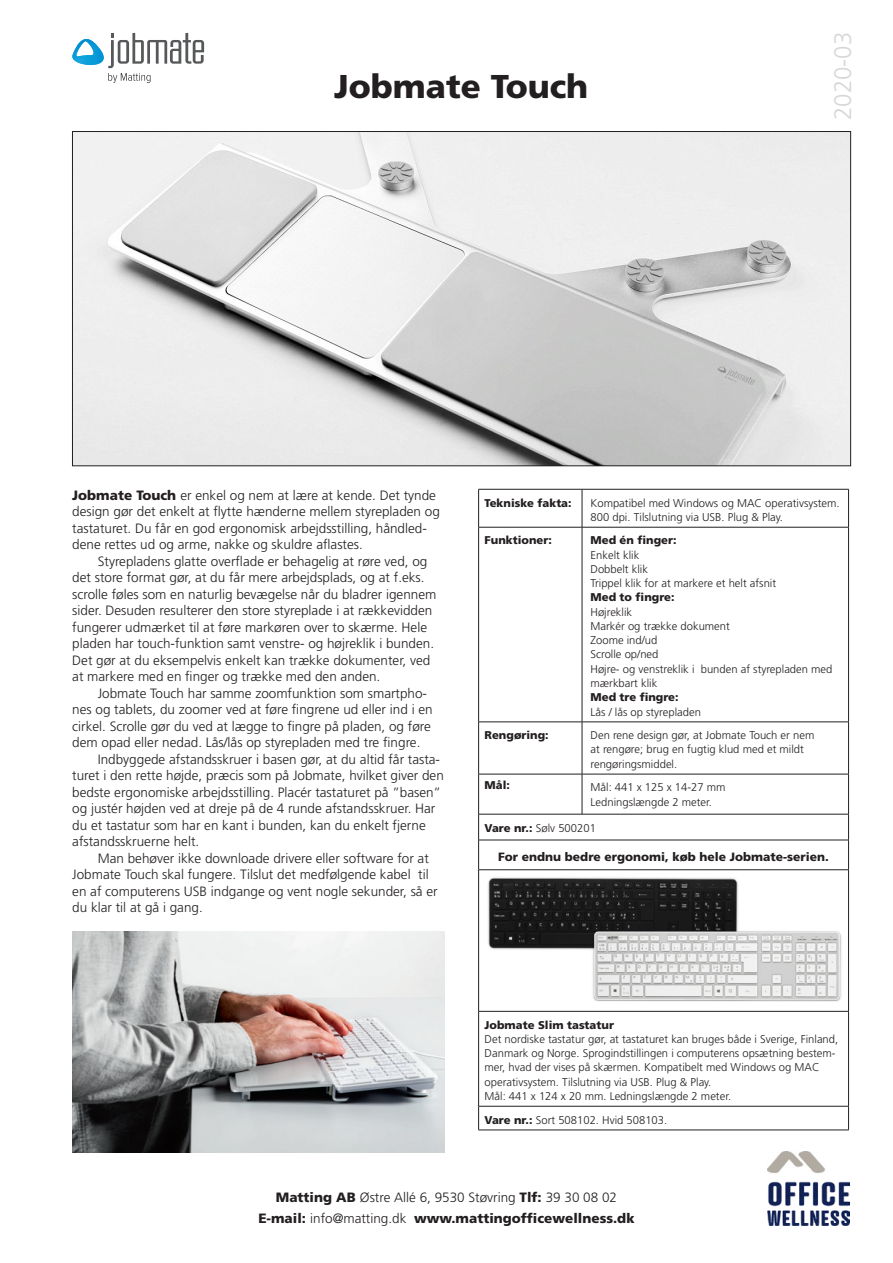
<style>
.page{position:relative;width:893px;height:1263px;background:#fff}
.page>*{position:absolute;margin:0;border:0;box-sizing:border-box;transform-origin:0 0}
.t1{font:900 33px "Frutiger";color:#231f20}
.t2{font:300 24px "Frutiger";color:#d5d6d8}
.t3{font:300 13.5px/16.5px "Frutiger";color:#231f20}
.t4{font:900 13.5px "Frutiger";color:#231f20}
.t5{font:900 12px "Frutiger";color:#231f20}
.t6{font:300 11.25px/14.2px "Frutiger";color:#231f20}
.t7{font:900 11.25px "Frutiger";color:#231f20}
.s1{font-weight:900}
.s2{font-weight:300}
</style>
<div class="page">
<img style="left:74px;top:133px;width:775px;height:331px">
<svg style="left:108px;top:33px;width:96px;height:50px"></svg>
<img style="left:72px;top:39px;width:32px;height:26px">
<img style="left:767px;top:1151px;width:82px;height:74px">
<hr style="left:478px;top:489px;width:104px;height:1px;background:#231f20">
<hr style="left:478px;top:489px;width:1px;height:38px;background:#231f20">
<hr style="left:582px;top:489px;width:267px;height:1px;background:#231f20">
<hr style="left:582px;top:489px;width:1px;height:38px;background:#231f20">
<hr style="left:848px;top:489px;width:1px;height:38px;background:#231f20">
<hr style="left:478px;top:527px;width:104px;height:1px;background:#231f20">
<hr style="left:478px;top:527px;width:1px;height:195px;background:#231f20">
<hr style="left:582px;top:527px;width:267px;height:1px;background:#231f20">
<hr style="left:582px;top:527px;width:1px;height:195px;background:#231f20">
<hr style="left:848px;top:527px;width:1px;height:195px;background:#231f20">
<hr style="left:478px;top:722px;width:104px;height:1px;background:#231f20">
<hr style="left:478px;top:722px;width:1px;height:52px;background:#231f20">
<hr style="left:582px;top:722px;width:267px;height:1px;background:#231f20">
<hr style="left:582px;top:722px;width:1px;height:52px;background:#231f20">
<hr style="left:848px;top:722px;width:1px;height:52px;background:#231f20">
<hr style="left:478px;top:774px;width:104px;height:1px;background:#231f20">
<hr style="left:478px;top:774px;width:1px;height:40px;background:#231f20">
<hr style="left:582px;top:774px;width:267px;height:1px;background:#231f20">
<hr style="left:582px;top:774px;width:1px;height:40px;background:#231f20">
<hr style="left:848px;top:774px;width:1px;height:40px;background:#231f20">
<hr style="left:478px;top:814px;width:104px;height:1px;background:#231f20">
<hr style="left:582px;top:814px;width:267px;height:1px;background:#231f20">
<hr style="left:478px;top:840px;width:104px;height:1px;background:#231f20">
<svg style="left:478px;top:814px;width:1px;height:48px"></svg>
<hr style="left:582px;top:840px;width:267px;height:1px;background:#231f20">
<svg style="left:848px;top:814px;width:1px;height:55px"></svg>
<hr style="left:478px;top:870px;width:1px;height:141px;background:#231f20">
<hr style="left:582px;top:869px;width:267px;height:1px;background:#231f20">
<hr style="left:848px;top:870px;width:1px;height:141px;background:#231f20">
<hr style="left:478px;top:1011px;width:104px;height:1px;background:#231f20">
<hr style="left:478px;top:1011px;width:1px;height:95px;background:#231f20">
<hr style="left:848px;top:1011px;width:1px;height:95px;background:#231f20">
<hr style="left:478px;top:1106px;width:104px;height:1px;background:#231f20">
<svg style="left:478px;top:1106px;width:1px;height:24px"></svg>
<hr style="left:582px;top:1106px;width:267px;height:1px;background:#231f20">
<svg style="left:848px;top:1106px;width:1px;height:24px"></svg>
<hr style="left:478px;top:1130px;width:104px;height:1px;background:#231f20">
<hr style="left:582px;top:1130px;width:267px;height:1px;background:#231f20">
<img style="left:72px;top:931px;width:372px;height:221px">
<img style="left:443px;top:862px;width:335px;height:116px">
<img style="left:579px;top:924px;width:271px;height:93px">
<p class="t1" style="left:334px;top:66px;width:256px">Jobmate Touch</p>
<p class="t2" style="left:829px;top:120px;width:90px;rotate:-90deg">2020-03</p>
<p class="t3" style="left:72px;top:487px;width:369px"><span class="s1">Jobmate Touch</span> er enkel og nem at lære at kende. Det tynde design gør det enkelt at flytte hænderne mellem styrepladen og tastaturet. Du får en god ergonomisk arbejdsstilling, håndled&shy;dene rettes ud og arme, nakke og skuldre aflastes.</p>
<p class="t3" style="left:72px;top:553px;width:366px;text-indent:26px">Styrepladens glatte overflade er behagelig at røre ved, og det store format gør, at du får mere arbejdsplads, og at f.eks. scrolle føles som en naturlig bevægelse når du bladrer igennem sider. Desuden resulterer den store styreplade i at rækkevidden fungerer udmærket til at føre markøren over to skærme. Hele pladen har touch-funktion samt venstre- og højreklik i bunden.<br>Det gør at du eksempelvis enkelt kan trække dokumenter, ved at markere med en finger og trække med den anden.</p>
<p class="t3" style="left:72px;top:685px;width:362px;text-indent:26px">Jobmate Touch har samme zoomfunktion som smartpho&shy;nes og tablets, du zoomer ved at føre fingrene ud eller ind i en cirkel. Scrolle gør du ved at lægge to fingre på pladen, og føre dem opad eller nedad. Lås/lås op styrepladen med tre fingre.</p>
<p class="t3" style="left:72px;top:751px;width:373px;text-indent:26px">Indbyggede afstandsskruer i basen gør, at du altid får tasta&shy;turet i den rette højde, præcis som på Jobmate, hvilket giver den bedste ergonomiske arbejdsstilling. Placér tastaturet på ”basen” og justér højden ved at dreje på de 4 runde afstandsskruer. Har du et tastatur som har en kant i bunden, kan du enkelt fjerne afstandsskruerne helt.</p>
<p class="t3" style="left:72px;top:850px;width:367px;text-indent:26px">Man behøver ikke downloade drivere eller software for at Jobmate Touch skal fungere. Tilslut det medfølgende kabel til en af computerens USB indgange og vent nogle sekunder, så er du klar til at gå i gang.</p>
<p class="t7" style="left:485px;top:496px;width:89px">Tekniske fakta:</p>
<p class="t6" style="left:590px;top:495px;width:251px">Kompatibel med Windows og MAC operativsystem.<br>800 dpi. Tilslutning via USB. Plug &amp; Play.</p>
<p class="t7" style="left:485px;top:534px;width:69px">Funktioner:</p>
<p class="t7" style="left:590px;top:534px;width:87px">Med én finger:</p>
<p class="t6" style="left:590px;top:548px;width:50px">Enkelt klik</p>
<p class="t6" style="left:590px;top:562px;width:59px">Dobbelt klik</p>
<p class="t6" style="left:590px;top:576px;width:187px">Trippel klik for at markere et helt afsnit</p>
<p class="t7" style="left:590px;top:591px;width:85px">Med to fingre:</p>
<p class="t6" style="left:590px;top:605px;width:43px">Højreklik</p>
<p class="t6" style="left:590px;top:619px;width:141px">Markér og trække dokument</p>
<p class="t6" style="left:590px;top:633px;width:68px">Zoome ind/ud</p>
<p class="t6" style="left:590px;top:647px;width:69px">Scrolle op/ned</p>
<p class="t6" style="left:590px;top:662px;width:243px">Højre- og venstreklik i bunden af styrepladen med mærkbart klik</p>
<p class="t7" style="left:590px;top:690px;width:90px">Med tre fingre:</p>
<p class="t6" style="left:590px;top:704px;width:112px">Lås / lås op styrepladen</p>
<p class="t7" style="left:485px;top:728px;width:66px">Rengøring:</p>
<p class="t6" style="left:590px;top:728px;width:225px">Den rene design gør, at Jobmate Touch er nem at rengøre; brug en fugtig klud med et mildt rengøringsmiddel.</p>
<p class="t7" style="left:485px;top:778px;width:27px">Mål:</p>
<p class="t6" style="left:590px;top:780px;width:137px">Mål: 441 x 125 x 14-27 mm</p>
<p class="t6" style="left:590px;top:795px;width:123px">Ledningslængde 2 meter.</p>
<p class="t6" style="left:485px;top:820px;width:113px"><span class="s1">Vare nr.:</span> Sølv 500201</p>
<p class="t5" style="left:498px;top:850px;width:332px">For endnu bedre ergonomi, køb hele Jobmate-serien.</p>
<p class="t7" style="left:485px;top:1018px;width:131px">Jobmate Slim tastatur</p>
<p class="t6" style="left:485px;top:1032px;width:355px">Det nordiske tastatur gør, at tastaturet kan bruges både i Sverige, Finland, Danmark og Norge. Sprogindstillingen i computerens opsætning bestem&shy;mer, hvad der vises på skærmen. Kompatibelt med Windows og MAC operativsystem. Tilslutning via USB. Plug &amp; Play.</p>
<p class="t6" style="left:485px;top:1089px;width:248px">Mål: 441 x 124 x 20 mm. Ledningslængde 2 meter.</p>
<p class="t6" style="left:485px;top:1112px;width:184px"><span class="s1">Vare nr.:</span> Sort 508102. Hvid 508103.</p>
<p class="t3" style="left:276px;top:1189px;width:343px"><span class="s1">Matting AB</span> Østre Allé 6, 9530 Støvring <span class="s1">Tlf:</span> 39 30 08 02</p>
<p class="t4" style="left:258px;top:1210px;width:378px">E-mail: <span class="s2">info@matting.dk</span> www.mattingofficewellness.dk</p>
</div>
